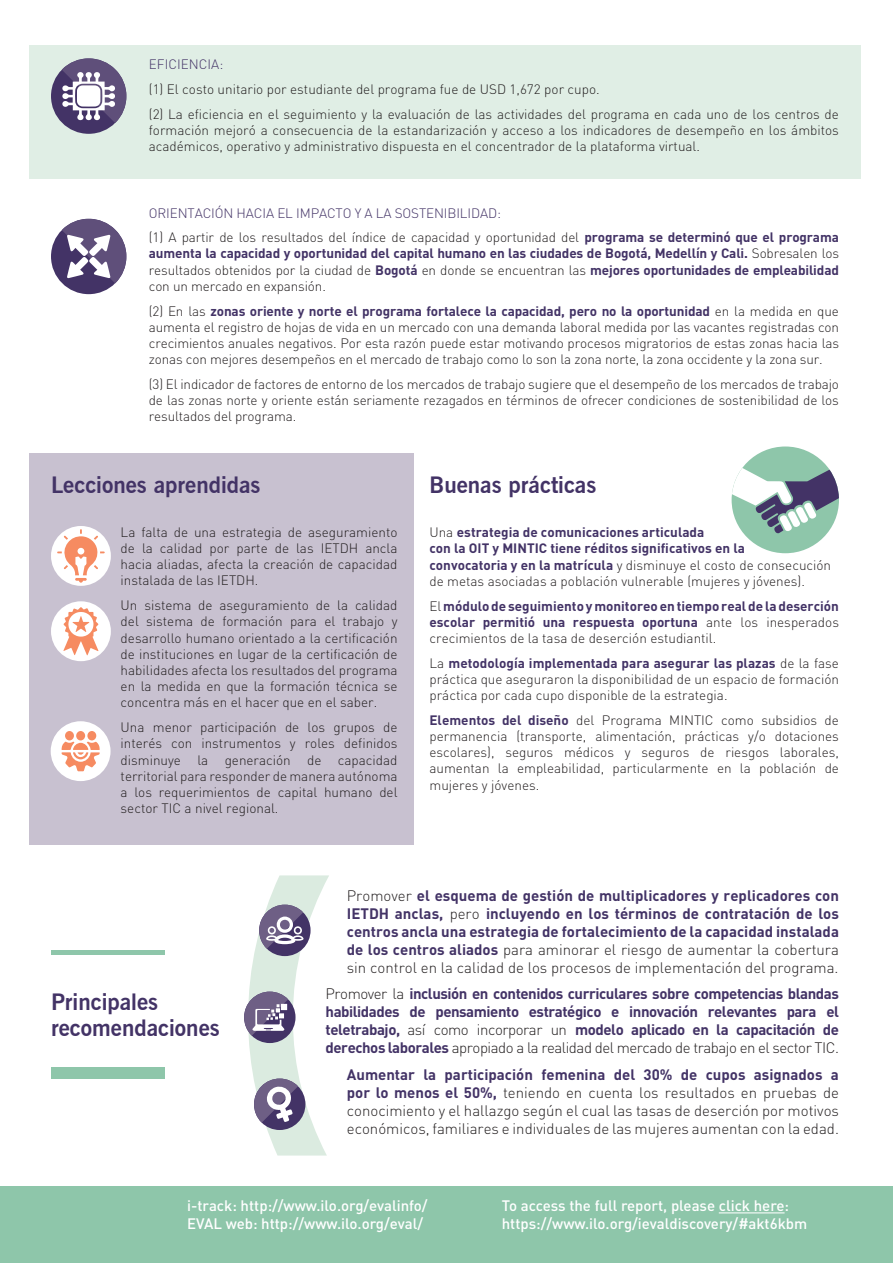
<style>
.page{position:relative;width:893px;height:1263px;background:#fff}
.page>*{position:absolute;margin:0;border:0;box-sizing:border-box;transform-origin:0 0}
.t1{font:700 22.5px/25.5px "News Gothic BT";color:#433366}
.t2{font:700 15px/18px "DIN";letter-spacing:-.015em;color:#433366;text-align:justify}
.t3{font:300 15px/18px "DIN";color:#231f20;text-align:justify}
.t4{font:500 15px/18px "DIN";color:#fff}
.t5{font:300 13.5px/16.2px "DIN";color:#231f20;text-align:justify}
.t6{font:700 13.5px/16.2px "DIN";color:#433366;text-align:justify}
.t7{font:300 13.5px "DIN";color:#433366}
.s1{color:#433366}
.s2{font-weight:700;color:#433366}
.s3{font-weight:300;color:#231f20}
</style>
<div class="page">
<div style="left:51px;top:219px;width:75px;height:75px;background:#433366;border-radius:50%"></div>
<div style="left:0;top:1186px;width:893px;height:77px;background:#8ec6aa"></div>
<hr style="left:719px;top:1212px;width:66px;height:1px;background:#fff">
<svg style="left:62px;top:218px;width:65px;height:65px"></svg>
<div style="left:30px;top:45px;width:831px;height:134px;background:#e0eee5"></div>
<div style="left:51px;top:58px;width:75px;height:76px;background:#433366;border-radius:50%"></div>
<svg style="left:62px;top:58px;width:65px;height:65px"></svg>
<div style="left:51px;top:950px;width:114px;height:5px;background:#8ec6aa"></div>
<div style="left:51px;top:1067px;width:114px;height:11px;background:#8ec6aa"></div>
<div style="left:30px;top:453px;width:384px;height:391px;background:#c8c1d0"></div>
<div style="left:732px;top:446px;width:107px;height:107px;background:#8ec6aa;border-radius:50%"></div>
<svg style="left:732px;top:468px;width:107px;height:65px"></svg>
<div style="left:51px;top:721px;width:60px;height:60px;background:#fff;border-radius:50%"></div>
<svg style="left:61px;top:731px;width:39px;height:40px"></svg>
<div style="left:51px;top:601px;width:60px;height:60px;background:#fff;border-radius:50%"></div>
<svg style="left:63px;top:607px;width:35px;height:48px"></svg>
<div style="left:51px;top:526px;width:60px;height:60px;background:#fff;border-radius:50%"></div>
<svg style="left:57px;top:529px;width:48px;height:54px"></svg>
<svg style="left:244px;top:875px;width:85px;height:280px"></svg>
<p class="t7" style="left:149px;top:56px;width:76px">EFICIENCIA:</p>
<p class="t5" style="left:149px;top:77px;width:692px;line-height:24.8px">(1) El costo unitario por estudiante del programa fue de USD 1,672 por cupo.<br>(2) La eficiencia en el seguimiento y la evaluación de las actividades del programa en cada uno de los centros de</p>
<p class="t5" style="left:149px;top:122px;width:692px">formación mejoró a consecuencia de la estandarización y acceso a los indicadores de desempeño en los ámbitos académicos, operativo y administrativo dispuesta en el concentrador de la plataforma virtual.</p>
<p class="t5" style="left:149px;top:200px;width:692px;line-height:24.8px"><span class="s1">ORIENTACIÓN HACIA EL IMPACTO Y A LA SOSTENIBILIDAD:<br></span>(1) A partir de los resultados del índice de capacidad y oportunidad del <span class="s2">programa se determinó que el programa</span></p>
<p class="t6" style="left:149px;top:245px;width:692px">aumenta la capacidad y oportunidad del capital humano en las ciudades de Bogotá, Medellín y Cali. <span class="s3">Sobresalen los resultados obtenidos por la ciudad de</span> Bogotá <span class="s3">en donde se encuentran las</span> mejores oportunidades de empleabilidad <span class="s3">con un mercado en expansión.</span></p>
<p class="t5" style="left:149px;top:302px;width:692px">(2) En las <span class="s2">zonas oriente y norte el programa fortalece la capacidad, pero no la oportunidad</span> en la medida en que aumenta el registro de hojas de vida en un mercado con una demanda laboral medida por las vacantes registradas con crecimientos anuales negativos. Por esta razón puede estar motivando procesos migratorios de estas zonas hacia las zonas con mejores desempeños en el mercado de trabajo como lo son la zona norte, la zona occidente y la zona sur.</p>
<p class="t5" style="left:149px;top:376px;width:692px">(3) El indicador de factores de entorno de los mercados de trabajo sugiere que el desempeño de los mercados de trabajo de las zonas norte y oriente están seriamente rezagados en términos de ofrecer condiciones de sostenibilidad de los resultados del programa.</p>
<h1 class="t1" style="left:51px;top:472px;width:211px">Lecciones aprendidas</h1>
<h1 class="t1" style="left:429px;top:472px;width:168px">Buenas prácticas</h1>
<p class="t6" style="left:429px;top:524px;width:403px;text-align:left"><span class="s3">Una</span> estrategia de comunicaciones articulada<br>con la OIT y MINTIC tiene réditos significativos en la<br>convocatoria y en la matrícula <span class="s3">y disminuye el costo de consecución de metas asociadas a población vulnerable (mujeres y jóvenes).</span></p>
<p class="t6" style="left:429px;top:597px;width:411px"><span class="s3">El</span> módulo de seguimiento y monitoreo en tiempo real de la deserción escolar permitió una respuesta oportuna <span class="s3">ante los inesperados crecimientos de la tasa de deserción estudiantil.</span></p>
<p class="t5" style="left:429px;top:654px;width:411px">La <span class="s2">metodología implementada para asegurar las plazas</span> de la fase práctica que aseguraron la disponibilidad de un espacio de formación práctica por cada cupo disponible de la estrategia.</p>
<p class="t5" style="left:429px;top:712px;width:411px"><span class="s2">Elementos del diseño</span> del Programa MINTIC como subsidios de permanencia (transporte, alimentación, prácticas y/o dotaciones escolares), seguros médicos y seguros de riesgos laborales, aumentan la empleabilidad, particularmente en la población de mujeres y jóvenes.</p>
<p class="t5" style="left:121px;top:524px;width:278px">La falta de una estrategia de aseguramiento de la calidad por parte de las IETDH ancla hacia aliadas, afecta la creación de capacidad instalada de las IETDH.</p>
<p class="t5" style="left:121px;top:597px;width:278px">Un sistema de aseguramiento de la calidad del sistema de formación para el trabajo y desarrollo humano orientado a la certificación de instituciones en lugar de la certificación de habilidades afecta los resultados del programa en la medida en que la formación técnica se concentra más en el hacer que en el saber.</p>
<p class="t5" style="left:121px;top:719px;width:278px">Una menor participación de los grupos de interés con instrumentos y roles definidos disminuye la generación de capacidad territorial para responder de manera autónoma a los requerimientos de capital humano del sector TIC a nivel regional.</p>
<h1 class="t1" style="left:51px;top:989px;width:170px">Principales recomendaciones</h1>
<p class="t2" style="left:347px;top:885px;width:494px"><span class="s3">Promover</span> el esquema de gestión de multiplicadores y replicadores con IETDH anclas, <span class="s3">pero</span> incluyendo en los términos de contratación de los centros ancla una estrategia de fortalecimiento de la capacidad instalada de los centros aliados <span class="s3">para aminorar el riesgo de aumentar la cobertura sin control en la calidad de los procesos de implementación del programa.</span></p>
<p class="t2" style="left:326px;top:984px;width:515px"><span class="s3">Promover la</span> inclusión en contenidos curriculares sobre competencias blandas habilidades de pensamiento estratégico e innovación relevantes para el teletrabajo, <span class="s3">así como incorporar un</span> modelo aplicado en la capacitación de derechos laborales <span class="s3">apropiado a la realidad del mercado de trabajo en el sector TIC.</span></p>
<p class="t3" style="left:347px;top:1065px;width:494px"><span class="s2">Aumentar la participación femenina del 30% de cupos asignados a por lo menos el 50%,</span> teniendo en cuenta los resultados en pruebas de conocimiento y el hallazgo según el cual las tasas de deserción por motivos económicos, familiares e individuales de las mujeres aumentan con la edad.</p>
<p class="t4" style="left:187px;top:1196px;width:242px">i-track: http://www.ilo.org/evalinfo/<br>EVAL web: http://www.ilo.org/eval/</p>
<p class="t4" style="left:502px;top:1196px;width:307px">To access the full report, please click here: https://www.ilo.org/ievaldiscovery/#akt6kbm</p>
</div>
